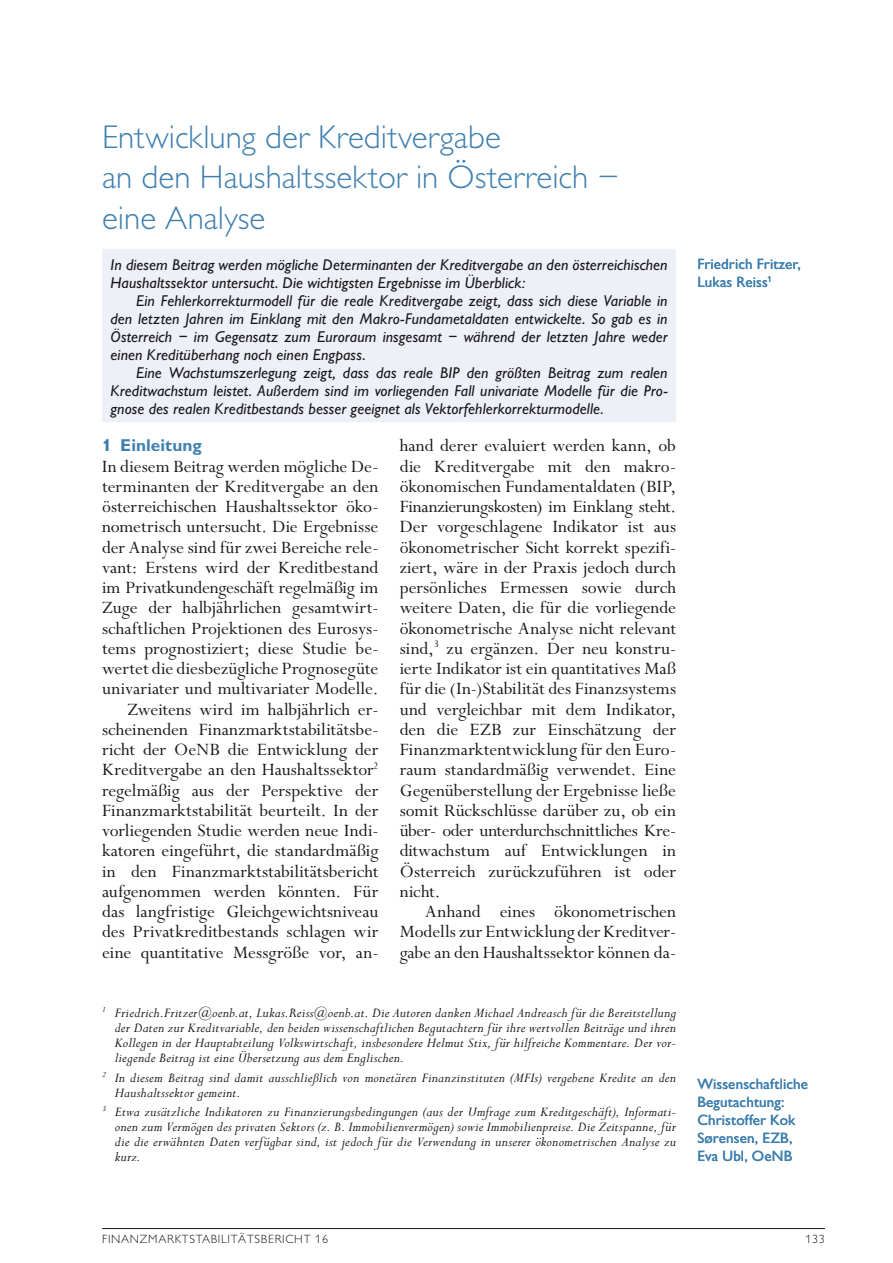
<style>
.page{position:relative;width:893px;height:1263px;background:#fff}
.page>*{position:absolute;margin:0;border:0;box-sizing:border-box;transform-origin:0 0}
.t1{font:300 33px/40.5px "Gill Alternate One";color:#3f80b0}
.t2{font:19.5px/20.2px "Perpetua";color:#1a171b;text-align:justify}
.t3{font:700 17.25px "Gill Alternate One";letter-spacing:.005em;color:#3f80b0}
.t4{font:italic 15.75px/18px "Gill Alternate One";letter-spacing:.005em;color:#1a171b;text-align:justify}
.t5{font:italic 15px/15px "Perpetua";letter-spacing:.015em;color:#1a171b;text-align:justify}
.t6{font:15px/18px "Gill Alternate One";letter-spacing:.01em;color:#3f80b0}
.t7{font:300 12px "Gill Alternate One";letter-spacing:.06em;color:#1a171b}
</style>
<div class="page">
<hr style="left:102px;top:1228px;width:723px;height:1px;background:#1a171b">
<div style="left:102px;top:249px;width:574px;height:173px;background:#edf0f6"></div>
<h1 class="t1" style="left:102px;top:117px;width:519px">Entwicklung der Kreditvergabe<br>an den H aushaltssektor in Österreich – eine Analyse</h1>
<p class="t4" style="left:111px;top:255px;width:559px">In diesem Beitrag werden mögliche Determinanten der Kreditvergabe an den österreichischen<br>Haushaltssektor untersucht. Die wichtigsten Ergebnisse im Überblick:</p>
<p class="t4" style="left:111px;top:291px;width:559px;text-indent:26px">Ein Fehlerkorrekturmodell für die reale Kreditvergabe zeigt, dass sich diese Variable in den letzten Jahren im Einklang mit den Makro-Fundametaldaten entwickelte. So gab es in Österreich – im Gegensatz zum Euroraum insgesamt – während der letzten Jahre weder einen Kreditüberhang noch einen Engpass.</p>
<p class="t4" style="left:111px;top:363px;width:559px;text-indent:26px">Eine Wachstumszerlegung zeigt, dass das reale BIP den größten Beitrag zum realen Kreditwachstum leistet. Außerdem sind im vorliegenden Fall univariate Modelle für die Pro&shy;gnose des realen Kreditbestands besser geeignet als Vektorfehlerkorrekturmodelle.</p>
<p class="t3" style="left:102px;top:435px;width:101px">1 Einleitung</p>
<p class="t2" style="left:102px;top:457px;width:278px;text-align:right">In diesem Beitrag werden mögliche De&shy;terminanten der Kreditvergabe an den österreichischen Haushaltssektor öko&shy;nometrisch untersucht. Die Ergebnisse der Analyse sind für zwei Bereiche rele&shy;vant: Erstens wird der Kreditbestand im Privatkundengeschäft regelmäßig im Zuge der halbjährlichen gesamtwirt&shy;schaftlichen Projektionen des Euro- sys&shy;tems prognostiziert; diese Studie be&shy;wertet die diesbezügliche Prognosegüte univariater und multivariater Modelle.<br>Zweitens wird im halbjährlich er&shy;scheinenden Finanzmarktstabilitätsbe&shy;richt der OeNB die Entwicklung der Kreditvergabe an den Haushaltssektor<sup>2 </sup>regelmäßig aus der Perspektive der Finanzmarktstabilität beurteilt. In der vorliegenden Studie werden neue Indi&shy;katoren eingeführt, die standardmäßig in den Finanzmarktsta-bilitätsbericht aufgenommen werden könnten. Für das langfristige Gleich-gewichtsniveau des Privatkreditbestands schlagen wir eine quantitative Messgröße vor, an-</p>
<p class="t2" style="left:400px;top:436px;width:278px">hand derer evaluiert werden kann, ob die Kreditvergabe mit den makro&shy;ökonomischen Fundamentaldaten (BIP, Finanzierungskosten) im Einklang steht.<br>Der vorgeschlagene Indikator ist aus ökonometrischer Sicht korrekt spezifi&shy;ziert, wäre in der Praxis jedoch durch persönliches Ermessen sowie durch weitere Daten, die für die vorliegende ökonometrische Analyse nicht relevant sind,<sup>3</sup> zu ergänzen. Der neu konstru&shy;ierte Indikator ist ein quantitatives Maß für die (In-)Stabilität des Finanzsystems und vergleichbar mit dem Indikator, den die EZB zur Einschätzung der Finanzmarktentwicklung für den Euro&shy;raum standardmäßig verwendet. Eine Gegenüberstellung der Ergebnisse ließe somit Rückschlüsse darüber zu, ob ein über- oder unterdurchschnittliches Kre&shy;ditwachstum auf Entwicklungen in Österreich zurückzuführen ist oder nicht.</p>
<p class="t2" style="left:400px;top:902px;width:278px;text-indent:26px">Anhand eines ökonometrischen Modells zur Entwicklung der Kreditver&shy;gabe an den Haus-haltssektor können da-</p>
<p class="t5" style="left:115px;top:1006px;width:563px;text-indent:-13px"><sup>1</sup> Friedrich.Fritzer@oenb.at, Lukas.Reiss@oenb.at. Die Autoren danken Michael Andreasch für die Bereitstellung der Daten zur Kreditvariable, den beiden wissenschaftlichen Begutachtern für ihre wertvollen Beiträge und ihren Kollegen in der Hauptabteilung Volkswirtschaft, insbesondere Helmut Stix, für hilfreiche Kommentare. Der vor&shy;liegende Beitrag ist eine Übersetzung aus dem Englischen.</p>
<p class="t5" style="left:115px;top:1070px;width:563px;text-indent:-13px"><sup>2</sup> In diesem Beitrag sind damit ausschließlich von monetären Finanzinstituten (MFIs) vergebene Kredite an den<br>Haushaltssektor gemeint.</p>
<p class="t5" style="left:115px;top:1105px;width:563px;text-indent:-13px"><sup>3</sup> Etwa zusätzliche Indikatoren zu Finanzierungsbedingungen (aus der Umfrage zum Kreditgeschäft), Informati&shy;onen zum Vermögen des privaten Sektors (z. B. Immobilienvermögen) sowie Immobilienpreise. Die Zeitspanne, für die die erwähnten Daten verfügbar sind, ist jedoch für die Verwendung in unserer ökonometrischen Analyse zu kurz.</p>
<p class="t6" style="left:697px;top:255px;width:105px">Friedrich Fritzer,<br>Lukas Reiss<sup>1</sup></p>
<p class="t6" style="left:697px;top:1075px;width:112px">Wissenschaftliche<br>Begutachtung:<br>Christoffer Kok<br>Sørensen, EZB,<br>Eva Ubl, OeNB</p>
<p class="t7" style="left:102px;top:1232px;width:227px">FINANzmarktstabilitätsbericht 16</p>
<p class="t7" style="left:805px;top:1232px;width:21px">133</p>
</div>
